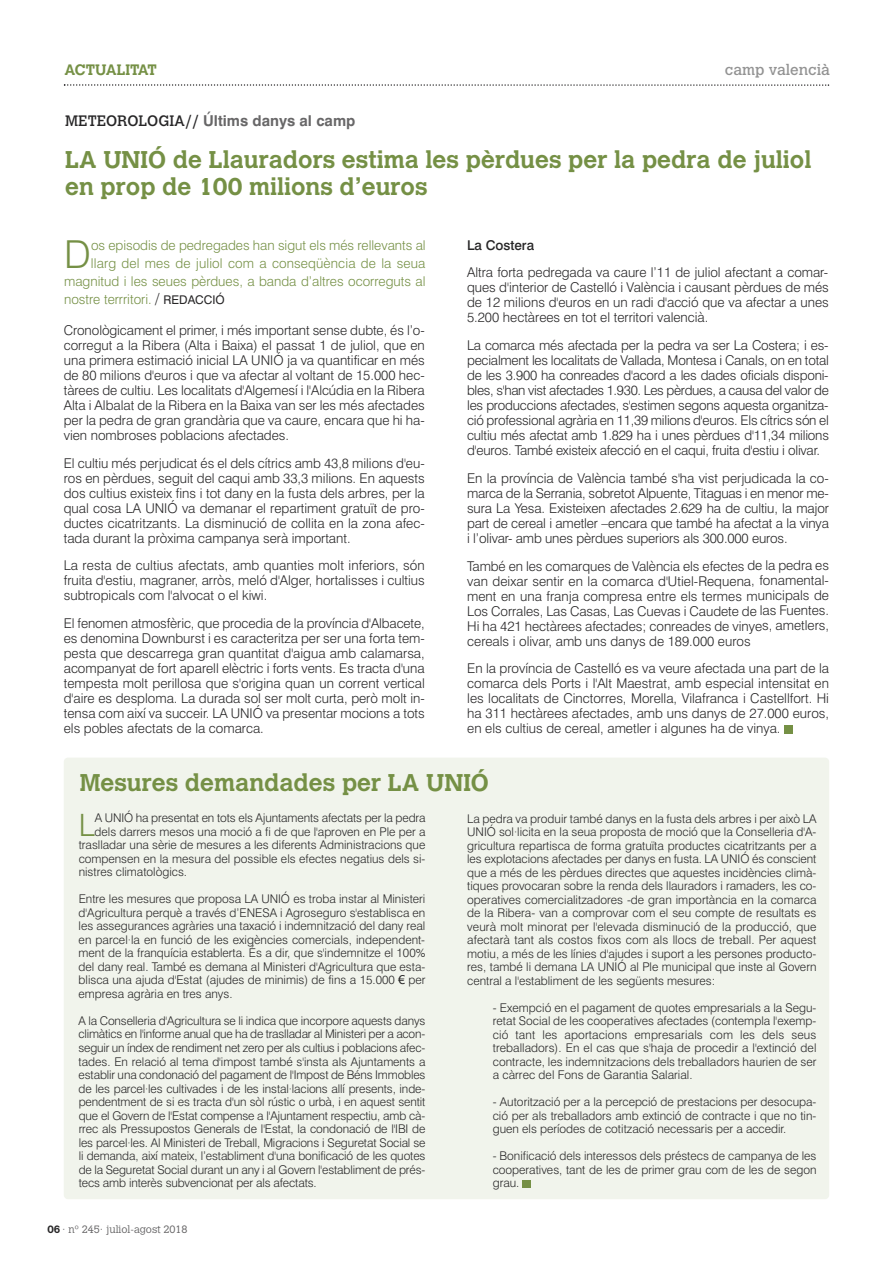
<style>
.page{position:relative;width:893px;height:1263px;background:#fff}
.page>*{position:absolute;margin:0;border:0;box-sizing:border-box;transform-origin:0 0}
.t1{font:300 38.55px "Swiss 721 BT";color:#759045}
.t2{font:300 30.75px "Swiss 721 BT";color:#759045}
.t3{font:700 24px/27px "Calvert MT Std";color:#759045}
.t4{font:700 15px "Swiss 721 BT";color:#686768}
.t5{font:15px "Calvert MT Std";color:#939393}
.t6{font:700 15px "Calvert MT Std";color:#759045}
.t7{font:300 13.5px/15px "Swiss 721 BT";color:#272627;text-align:justify}
.t8{font:300 13.5px "Swiss 721 BT";color:#759045}
.t9{font:500 13.5px "Swiss 721 BT";color:#272627}
.t10{font:300 12px/13.5px "Swiss 721 BT";color:#272627;text-align:justify}
.t11{font:300 10.5px "Calvert MT Std";color:#686768}
.s1{font-family:"Calvert MT Std";font-weight:400;color:#272627}
.s2{font-size:15px;color:#272627}
.s3{font-weight:400;font-size:12px;color:#272627}
.s4{font-family:"Tahoma";font-weight:400}
.s5{font-weight:700;color:#272627}
</style>
<div class="page">
<div style="left:64px;top:758px;width:765px;height:441px;background:#f1f4ec;border-radius:4px"></div>
<svg style="left:64px;top:84px;width:765px;height:2px"></svg>
<div style="left:784px;top:725px;width:9px;height:8px;background:#759045"></div>
<div style="left:523px;top:1179px;width:8px;height:8px;background:#759045"></div>
<p class="t6" style="left:65px;top:64px;width:94px">ACTUALITAT</p>
<p class="t5" style="left:725px;top:64px;width:106px">camp valencià</p>
<p class="t4" style="left:65px;top:115px;width:292px"><span class="s1">METEOROLOGIA//</span> Últims danys al camp</p>
<h3 class="t3" style="left:65px;top:147px;width:748px">LA UNIÓ de Llauradors estima les pèrdues per la pedra de juliol en prop de 100 milions d’euros</h3>
<h1 class="t1" style="left:64px;top:240px;width:28px">D</h1>
<p class="t8" style="left:91px;top:240px;width:336px">os episodis de pedregades han sigut els més rellevants al</p>
<p class="t8" style="left:91px;top:258px;width:336px">llarg del mes de juliol com a conseqüència de la seua</p>
<p class="t8" style="left:64px;top:276px;width:363px">magnitud i les seues pèrdues, a banda d’altres ocorreguts al</p>
<p class="t8" style="left:64px;top:294px;width:162px">nostre terrritori. <span class="s2">/</span> <span class="s3">REDACCIÓ</span></p>
<p class="t7" style="left:64px;top:324px;width:362px">Cronològicament el primer, i més important sense dubte, és l’o&shy;corregut a la Ribera (Alta i Baixa) el passat 1 de juliol, que en una primera estimació inicial LA UNIÓ ja va quantificar en més de 80 milions d'euros i que va afectar al voltant de 15.000 hec&shy;tàrees de cultiu. Les localitats d'Algemesí i l'Alcúdia en la Ribera Alta i Albalat de la Ribera en la Baixa van ser les més afectades per la pedra de gran grandària que va caure, encara que hi ha&shy;vien nombroses poblacions afectades.</p>
<p class="t7" style="left:64px;top:457px;width:362px">El cultiu més perjudicat és el dels cítrics amb 43,8 milions d'eu&shy;ros en pèrdues, seguit del caqui amb 33,3 milions. En aquests dos cultius existeix fins i tot dany en la fusta dels arbres, per la qual cosa LA UNIÓ va demanar el repartiment gratuït de pro&shy;ductes cicatritzants. La disminució de collita en la zona afec&shy;tada durant la pròxima campanya serà important.</p>
<p class="t7" style="left:64px;top:559px;width:362px">La resta de cultius afectats, amb quanties molt inferiors, són fruita d'estiu, magraner, arròs, meló d'Alger, hortalisses i cultius subtropicals com l'alvocat o el kiwi.</p>
<p class="t7" style="left:64px;top:617px;width:362px">El fenomen atmosfèric, que procedia de la província d'Albacete, es denomina Downburst i es caracteritza per ser una forta tem&shy;pesta que descarrega gran quantitat d'aigua amb calamarsa, acompanyat de fort aparell elèctric i forts vents. Es tracta d'una tempesta molt perillosa que s'origina quan un corrent vertical d'aire es desploma. La durada sol ser molt curta, però molt in&shy;tensa com així va succeir. LA UNIÓ va presentar mocions a tots els pobles afectats de la comarca.</p>
<p class="t9" style="left:467px;top:240px;width:69px">La Costera</p>
<p class="t7" style="left:467px;top:266px;width:363px">Altra forta pedregada va caure l’11 de juliol afectant a comar&shy;ques d'interior de Castelló i València i causant pèrdues de més de 12 milions d'euros en un radi d'acció que va afectar a unes 5.200 hectàrees en tot el territori valencià.</p>
<p class="t7" style="left:467px;top:339px;width:363px">La comarca més afectada per la pedra va ser La Costera; i es&shy;pecialment les localitats de Vallada, Montesa i Canals, on en total de les 3.900 ha conreades d'acord a les dades oficials disponi&shy;bles, s'han vist afectades 1.930. Les pèrdues, a causa del valor de les produccions afectades, s'estimen segons aquesta organitza&shy;ció professional agrària en 11,39 milions d'euros. Els cítrics són el cultiu més afectat amb 1.829 ha i unes pèrdues d'11,34 milions d'euros. També existeix afecció en el caqui, fruita d'estiu i olivar.</p>
<p class="t7" style="left:467px;top:472px;width:363px">En la província de València també s'ha vist perjudicada la co&shy;marca de la Serrania, sobretot Alpuente, Titaguas i en menor me&shy;sura La Yesa. Existeixen afectades 2.629 ha de cultiu, la major part de cereal i ametler –encara que també ha afectat a la vinya i l’olivar- amb unes pèrdues superiors als 300.000 euros.</p>
<p class="t7" style="left:467px;top:560px;width:363px">També en les comarques de València els efectes de la pedra es van deixar sentir en la comarca d'Utiel-Requena, fonamental&shy;ment en una franja compresa entre els termes municipals de Los Corrales, Las Casas, Las Cuevas i Caudete de las Fuentes.<br>Hi ha 421 hectàrees afectades; conreades de vinyes, ametlers, cereals i olivar, amb uns danys de 189.000 euros</p>
<p class="t7" style="left:467px;top:662px;width:363px">En la província de Castelló es va veure afectada una part de la comarca dels Ports i l'Alt Maestrat, amb especial intensitat en les localitats de Cinctorres, Morella, Vilafranca i Castellfort. Hi ha 311 hectàrees afectades, amb uns danys de 27.000 euros, en els cultius de cereal, ametler i algunes ha de vinya.</p>
<h3 class="t3" style="left:80px;top:771px;width:411px">Mesures demandades per LA UNIÓ</h3>
<h2 class="t2" style="left:79px;top:814px;width:18px">L</h2>
<p class="t10" style="left:95px;top:813px;width:332px">A UNIÓ ha presentat en tots els Ajuntaments afectats per la pedra</p>
<p class="t10" style="left:95px;top:826px;width:332px">dels darrers mesos una moció a fi de que l'aproven en Ple per a</p>
<p class="t10" style="left:79px;top:840px;width:348px">traslladar una sèrie de mesures a les diferents Administracions que</p>
<p class="t10" style="left:79px;top:853px;width:348px">compensen en la mesura del possible els efectes negatius dels si-</p>
<p class="t10" style="left:79px;top:867px;width:110px">nistres climatològics.</p>
<p class="t10" style="left:79px;top:894px;width:348px">Entre les mesures que proposa LA UNIÓ es troba instar al Ministeri d'Agricultura perquè a través d’ENESA i Agroseguro s'establisca en les assegurances agràries una taxació i indemnització del dany real en parcel·la en funció de les exigències comercials, independent&shy;ment de la franquícia establerta. És a dir, que s'indemnitze el 100% del dany real. També es demana al Ministeri d'Agricultura que esta&shy;blisca una ajuda d'Estat (ajudes de minimis) de fins a 15.000 <span class="s4">€</span> per empresa agrària en tres anys.</p>
<p class="t10" style="left:79px;top:1015px;width:348px">A la Conselleria d'Agricultura se li indica que incorpore aquests danys climàtics en l'informe anual que ha de traslladar al Ministeri per a acon&shy;seguir un índex de rendiment net zero per als cultius i poblacions afec&shy;tades. En relació al tema d'impost també s'insta als Ajuntaments a establir una condonació del pagament de l'Impost de Béns Immobles de les parcel·les cultivades i de les instal·lacions allí presents, inde&shy;pendentment de si es tracta d'un sòl rústic o urbà, i en aquest sentit que el Govern de l'Estat compense a l'Ajuntament respectiu, amb cà&shy;rrec als Pressupostos Generals de l'Estat, la condonació de l'IBI de les parcel·les. Al Ministeri de Treball, Migracions i Seguretat Social se li demanda, així mateix, l’establiment d'una bonificació de les quotes de la Seguretat Social durant un any i al Govern l'establiment de prés&shy;tecs amb interès subvencionat per als afectats.</p>
<p class="t11" style="left:47px;top:1225px;width:142px"><span class="s5">06</span> · nº 245· juliol-agost 2018</p>
<p class="t10" style="left:467px;top:813px;width:351px">La pedra va produir també danys en la fusta dels arbres i per això LA UNIÓ sol·licita en la seua proposta de moció que la Conselleria d'A&shy;gricultura repartisca de forma gratuïta productes cicatritzants per a les explotacions afectades per danys en fusta. LA UNIÓ és conscient que a més de les pèrdues directes que aquestes incidències climà&shy;tiques provocaran sobre la renda dels llauradors i ramaders, les co&shy;operatives comercialitzadores -de gran importància en la comarca de la Ribera- van a comprovar com el seu compte de resultats es veurà molt minorat per l'elevada disminució de la producció, que afectarà tant als costos fixos com als llocs de treball. Per aquest motiu, a més de les línies d'ajudes i suport a les persones producto&shy;res, també li demana LA UNIÓ al Ple municipal que inste al Govern central a l'establiment de les següents mesures:</p>
<p class="t10" style="left:493px;top:1002px;width:325px">- Exempció en el pagament de quotes empresarials a la Segu&shy;retat Social de les cooperatives afectades (contempla l'exemp&shy;ció tant les aportacions empresarials com les dels seus treballadors). En el cas que s'haja de procedir a l'extinció del contracte, les indemnitzacions dels treballadors haurien de ser a càrrec del Fons de Garantia Salarial.</p>
<p class="t10" style="left:493px;top:1096px;width:325px">- Autorització per a la percepció de prestacions per desocupa&shy;ció per als treballadors amb extinció de contracte i que no tin&shy;guen els períodes de cotització necessaris per a accedir.</p>
<p class="t10" style="left:493px;top:1150px;width:325px">- Bonificació dels interessos dels préstecs de campanya de les cooperatives, tant de les de primer grau com de les de segon grau.</p>
</div>
